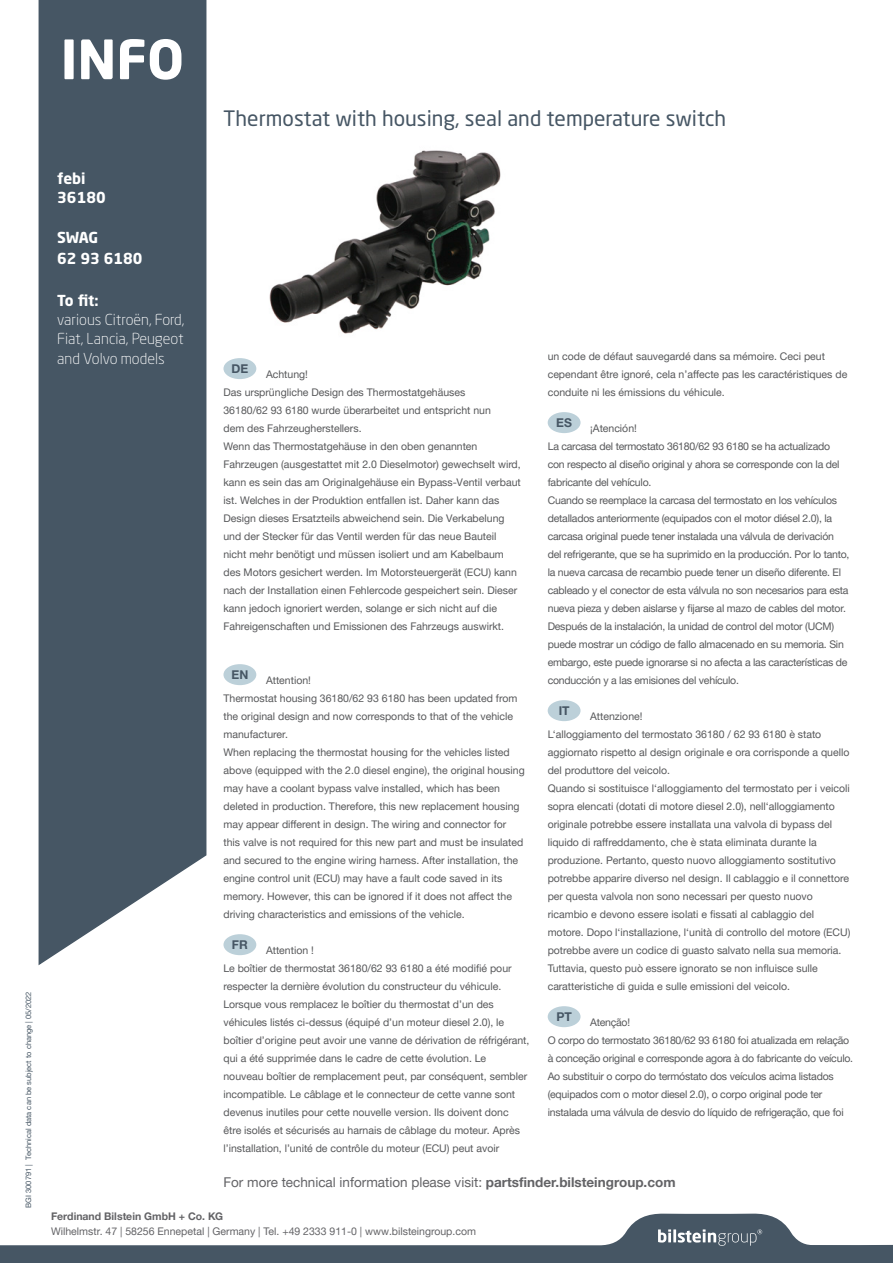
<style>
.page{position:relative;width:893px;height:1263px;background:#fff}
.page>*{position:absolute;margin:0;border:0;box-sizing:border-box;transform-origin:0 0}
.t1{font:700 53.55px "Neo Sans Pro";color:#fff}
.bg_Info_A4____Headli{font:21px "Neo Sans Pro";color:#465664}
.t2{font:300 15px/19.4px "Neo Sans Pro";color:#fff;text-align:justify}
.t3{font:700 15px/19.2px "Neo Sans Pro";color:#fff}
.t4{font:13.5px "Helvetica Neue World 55 Roman";color:#636366}
.t5{font:700 12.15px "Helvetica Neue World 75";color:#465664}
.Subhead{font:10.5px/18px "Helvetica Neue World 55 Roman";color:#57585a}
.Subhead-2{font:10.5px/18px "Helvetica Neue World 55 Roman";letter-spacing:-.02em;color:#57585a}
.t6{font:10.5px "Helvetica Neue World 55 Roman";color:#636366}
.t7{font:700 10.5px "Helvetica Neue World 75";color:#636366}
.Headline{font:10.5px "Helvetica Neue World 55 Roman";color:#57585a}
.t8{font:7.5px "Helvetica Neue World 55 Roman";color:#465664}
.s1{font-family:"Helvetica Neue World 75";font-weight:700}
</style>
<div class="page">
<div style="left:38px;top:0;width:169px;height:966px;background:#465664"></div>
<div style="left:223px;top:358px;width:33px;height:21px;background:#bcd0d9;border-radius:50%"></div>
<div style="left:223px;top:664px;width:33px;height:21px;background:#bcd0d9;border-radius:50%"></div>
<div style="left:223px;top:934px;width:33px;height:21px;background:#bcd0d9;border-radius:50%"></div>
<svg style="left:0;top:1213px;width:893px;height:50px"></svg>
<div style="left:548px;top:412px;width:33px;height:21px;background:#bcd0d9;border-radius:50%"></div>
<div style="left:548px;top:700px;width:33px;height:21px;background:#bcd0d9;border-radius:50%"></div>
<div style="left:548px;top:1006px;width:33px;height:21px;background:#bcd0d9;border-radius:50%"></div>
<img style="left:269px;top:150px;width:232px;height:184px">
<p class="t8" style="left:24px;top:1208px;width:218px;rotate:-90deg">BGI 300791 | Technical data can be subject to change | 05/2022</p>
<p class="t1" style="left:61px;top:25px;width:125px">INFO</p>
<p class="t3" style="left:57px;top:168px;width:50px">febi<br>36180</p>
<p class="t3" style="left:57px;top:228px;width:43px">SWAG</p>
<p class="t3" style="left:57px;top:249px;width:87px">62 93 6180</p>
<p class="t3" style="left:57px;top:290px;width:43px">To fit:</p>
<p class="t2" style="left:57px;top:310px;width:129px">various Citroën, Ford, Fiat, Lancia, Peugeot and Volvo models</p>
<p class="bg_Info_A4____Headli" style="left:223px;top:105px;width:504px">Thermostat with housing, seal and temperature switch</p>
<p class="t5" style="left:232px;top:362px;width:18px">DE</p>
<p class="Headline" style="left:266px;top:368px;width:44px">Achtung!</p>
<p class="Subhead" style="left:223px;top:383px;width:269px">Das ursprüngliche Design des Thermostatgehäuses<br>36180/62 93 6180 wurde überarbeitet und entspricht nun dem des Fahrzeugherstellers.</p>
<p class="Subhead" style="left:223px;top:437px;width:299px">Wenn das Thermostatgehäuse in den oben genannten Fahrzeugen (ausgestattet mit 2.0 Dieselmotor) gewechselt wird, kann es sein das am Originalgehäuse ein Bypass-Ventil verbaut ist. Welches in der Produktion entfallen ist. Daher kann das Design dieses Ersatzteils abweichend sein. Die Verkabelung und der Stecker für das Ventil werden für das neue Bauteil nicht mehr benötigt und müssen isoliert und am Kabelbaum des Motors gesichert werden. Im Motorsteuergerät (ECU) kann nach der Installation einen Fehlercode gespeichert sein. Dieser kann jedoch ignoriert werden, solange er sich nicht auf die Fahreigenschaften und Emissionen des Fahrzeugs auswirkt.</p>
<p class="t5" style="left:232px;top:668px;width:18px">EN</p>
<p class="Headline" style="left:266px;top:674px;width:46px">Attention!</p>
<p class="Subhead" style="left:223px;top:689px;width:295px">Thermostat housing 36180/62 93 6180 has been updated from the original design and now corresponds to that of the vehicle manufacturer.</p>
<p class="Subhead" style="left:223px;top:743px;width:303px">When replacing the thermostat housing for the vehicles listed above (equipped with the 2.0 diesel engine), the original housing may have a coolant bypass valve installed, which has been deleted in production. Therefore, this new replacement housing may appear different in design. The wiring and connector for this valve is not required for this new part and must be insulated and secured to the engine wiring harness. After installation, the engine control unit (ECU) may have a fault code saved in its memory. However, this can be ignored if it does not affect the driving characteristics and emissions of the vehicle.</p>
<p class="t5" style="left:232px;top:938px;width:17px">FR</p>
<p class="Subhead" style="left:223px;top:941px;width:290px;text-indent:43px">Attention !<br>Le boîtier de thermostat 36180/62 93 6180 a été modifié pour respecter la dernière évolution du constructeur du véhicule.</p>
<p class="Subhead" style="left:223px;top:995px;width:308px">Lorsque vous remplacez le boîtier du thermostat d’un des véhicules listés ci-dessus (équipé d’un moteur diesel 2.0), le boîtier d’origine peut avoir une vanne de dérivation de réfrigérant, qui a été supprimée dans le cadre de cette évolution. Le<br>nouveau boîtier de remplacement peut, par conséquent, sembler incompatible. Le câblage et le connecteur de cette vanne sont devenus inutiles pour cette nouvelle version. Ils doivent donc<br>être isolés et sécurisés au harnais de câblage du moteur. Après l’installation, l’unité de contrôle du moteur (ECU) peut avoir</p>
<p class="Subhead" style="left:548px;top:347px;width:301px">un code de défaut sauvegardé dans sa mémoire. Ceci peut cependant être ignoré, cela n’affecte pas les caractéristiques de conduite ni les émissions du véhicule.</p>
<p class="t5" style="left:556px;top:416px;width:17px">ES</p>
<p class="Subhead" style="left:590px;top:419px;width:48px">¡Atención!</p>
<p class="Subhead-2" style="left:548px;top:437px;width:293px">La carcasa del termostato 36180/62 93 6180 se ha actualizado con respecto al diseño original y ahora se corresponde con la del fabricante del vehículo.</p>
<p class="Subhead-2" style="left:548px;top:491px;width:303px">Cuando se reemplace la carcasa del termostato en los vehículos detallados anteriormente (equipados con el motor diésel 2.0), la carcasa original puede tener instalada una válvula de derivación del refrigerante, que se ha suprimido en la producción. Por lo tanto, la nueva carcasa de recambio puede tener un diseño diferente. El cableado y el conector de esta válvula no son necesarios para esta nueva pieza y deben aislarse y fijarse al mazo de cables del motor.<br>Después de la instalación, la unidad de control del motor (UCM) puede mostrar un código de fallo almacenado en su memoria. Sin embargo, este puede ignorarse si no afecta a las características de conducción y a las emisiones del vehículo.</p>
<p class="t5" style="left:559px;top:704px;width:12px">IT</p>
<p class="Subhead" style="left:548px;top:707px;width:303px;text-indent:43px">Attenzione!<br>L‘alloggiamento del termostato 36180 / 62 93 6180 è stato aggiornato rispetto al design originale e ora corrisponde a quello del produttore del veicolo.</p>
<p class="Subhead" style="left:548px;top:779px;width:304px">Quando si sostituisce l‘alloggiamento del termostato per i veicoli sopra elencati (dotati di motore diesel 2.0), nell‘alloggiamento originale potrebbe essere installata una valvola di bypass del liquido di raffreddamento, che è stata eliminata durante la produzione. Pertanto, questo nuovo alloggiamento sostitutivo potrebbe apparire diverso nel design. Il cablaggio e il connettore per questa valvola non sono necessari per questo nuovo ricambio e devono essere isolati e fissati al cablaggio del motore. Dopo l‘installazione, l‘unità di controllo del motore (ECU) potrebbe avere un codice di guasto salvato nella sua memoria.<br>Tuttavia, questo può essere ignorato se non influisce sulle caratteristiche di guida e sulle emissioni del veicolo.</p>
<p class="t5" style="left:556px;top:1010px;width:17px">PT</p>
<p class="Subhead-2" style="left:548px;top:1013px;width:307px;text-indent:43px">Atenção!<br>O corpo do termostato 36180/62 93 6180 foi atualizada em relação à conceção original e corresponde agora à do fabricante do veículo.</p>
<p class="Subhead-2" style="left:548px;top:1067px;width:298px">Ao substituir o corpo do termóstato dos veículos acima listados (equipados com o motor diesel 2.0), o corpo original pode ter instalada uma válvula de desvio do líquido de refrigeração, que foi</p>
<p class="t4" style="left:223px;top:1175px;width:454px">For more technical information please visit: <span class="s1">partsfinder.bilsteingroup.com</span></p>
<p class="t7" style="left:51px;top:1210px;width:174px">Ferdinand Bilstein GmbH + Co. KG</p>
<p class="t6" style="left:51px;top:1225px;width:426px">Wilhelmstr. 47 | 58256 Ennepetal | Germany | Tel. +49 2333 911-0 | www.bilsteingroup.com</p>
</div>
